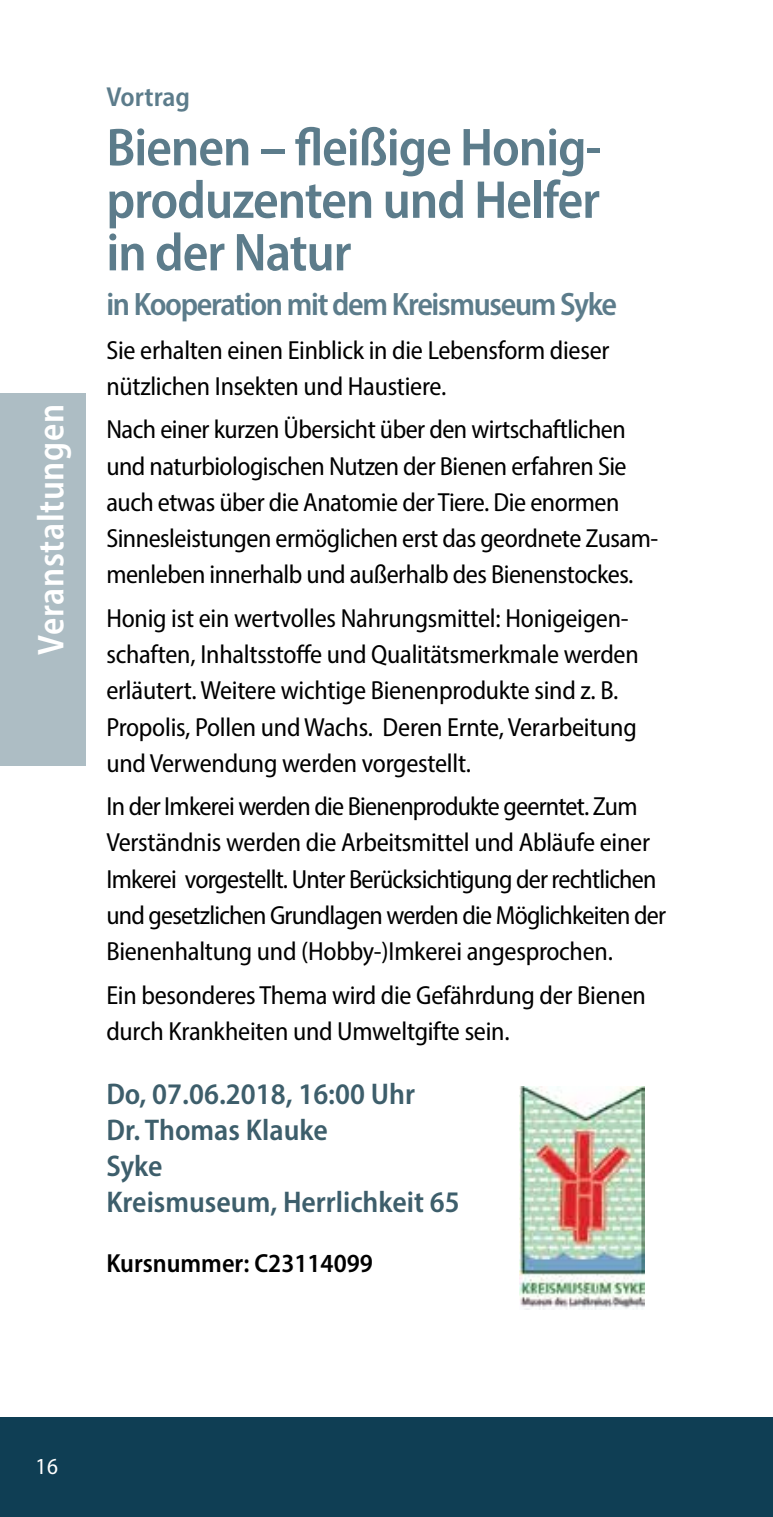
<style>
.page{position:relative;width:773px;height:1517px;background:#fff}
.page>*{position:absolute;margin:0;border:0;box-sizing:border-box;transform-origin:0 0}
.t1{font:600 semi-condensed 53.75px/52.5px "Myriad Pro";letter-spacing:-.02em;color:#5c7c8b;text-align:justify}
.t2{font:600 semi-condensed 37.5px "Myriad Pro";letter-spacing:.02em;color:#fff;scale:.96 1}
.t3{font:600 semi-condensed 32.5px "Myriad Pro";letter-spacing:-.04em;color:#5c7c8b}
.t4{font:600 semi-condensed 30px/36px "Myriad Pro";color:#3d5e6b}
.t5{font:600 semi-condensed 27.5px "Myriad Pro";color:#5c7c8b}
.t6{font:semi-condensed 26.25px/36.2px "Myriad Pro";letter-spacing:-.015em;color:#000}
.t7{font:600 semi-condensed 26.25px "Myriad Pro";color:#000}
.t8{font:semi-condensed 23px "Myriad Pro";color:#fff}
</style>
<div class="page">
<div style="left:1px;top:1417px;width:771px;height:100px;background:#0f3e54"></div>
<div style="left:0;top:393px;width:85px;height:372px;background:#adbdc4"></div>
<img style="left:519px;top:1086px;width:125px;height:223px">
<h2 class="t2" style="left:27px;top:655px;width:263px;rotate:-90deg">Veranstaltungen</h2>
<p class="t5" style="left:106px;top:79px;width:85px">Vortrag</p>
<h1 class="t1" style="left:106px;top:120px;width:496px">Bienen – fleißige Honig&shy;produzenten und Helfer in der Natur</h1>
<p class="t3" style="left:106px;top:284px;width:512px">in Kooperation mit dem Kreismuseum Syke</p>
<p class="t6" style="left:106px;top:331px;width:504px">Sie erhalten einen Einblick in die Lebensform dieser nützlichen Insekten und Haustiere.</p>
<p class="t6" style="left:106px;top:411px;width:553px">Nach einer kurzen Übersicht über den wirtschaftlichen und naturbiologischen Nutzen der Bienen erfahren Sie auch etwas über die Anatomie der Tiere. Die enormen Sinnesleistungen ermöglichen erst das geordnete Zusam&shy;menleben innerhalb und außerhalb des Bienenstockes.</p>
<p class="t6" style="left:106px;top:599px;width:534px">Honig ist ein wertvolles Nahrungsmittel: Honigeigen&shy;schaften, Inhaltsstoffe und Qualitätsmerkmale werden erläutert. Weitere wichtige Bienenprodukte sind z. B.<br>Propolis, Pollen und Wachs. Deren Ernte, Verarbeitung und Verwendung werden vorgestellt.</p>
<p class="t6" style="left:106px;top:788px;width:561px">In der Imkerei werden die Bienenprodukte geerntet. Zum Verständnis werden die Arbeitsmittel und Abläufe einer Imkerei vorgestellt. Unter Berücksichtigung der rechtlichen und gesetzlichen Grundlagen werden die Möglichkeiten der Bienenhaltung und (Hobby-)Imkerei angesprochen.</p>
<p class="t6" style="left:106px;top:976px;width:541px">Ein besonderes Thema wird die Gefährdung der Bienen durch Krankheiten und Umweltgifte sein.</p>
<p class="t4" style="left:106px;top:1075px;width:355px">Do, 07.06.2018, 16:00 Uhr<br>Dr. Thomas Klauke<br>Syke<br>Kreismuseum, Herrlichkeit 65</p>
<p class="t7" style="left:106px;top:1246px;width:268px">Kursnummer: C23114099</p>
<p class="t8" style="left:35px;top:1452px;width:24px">16</p>
</div>
